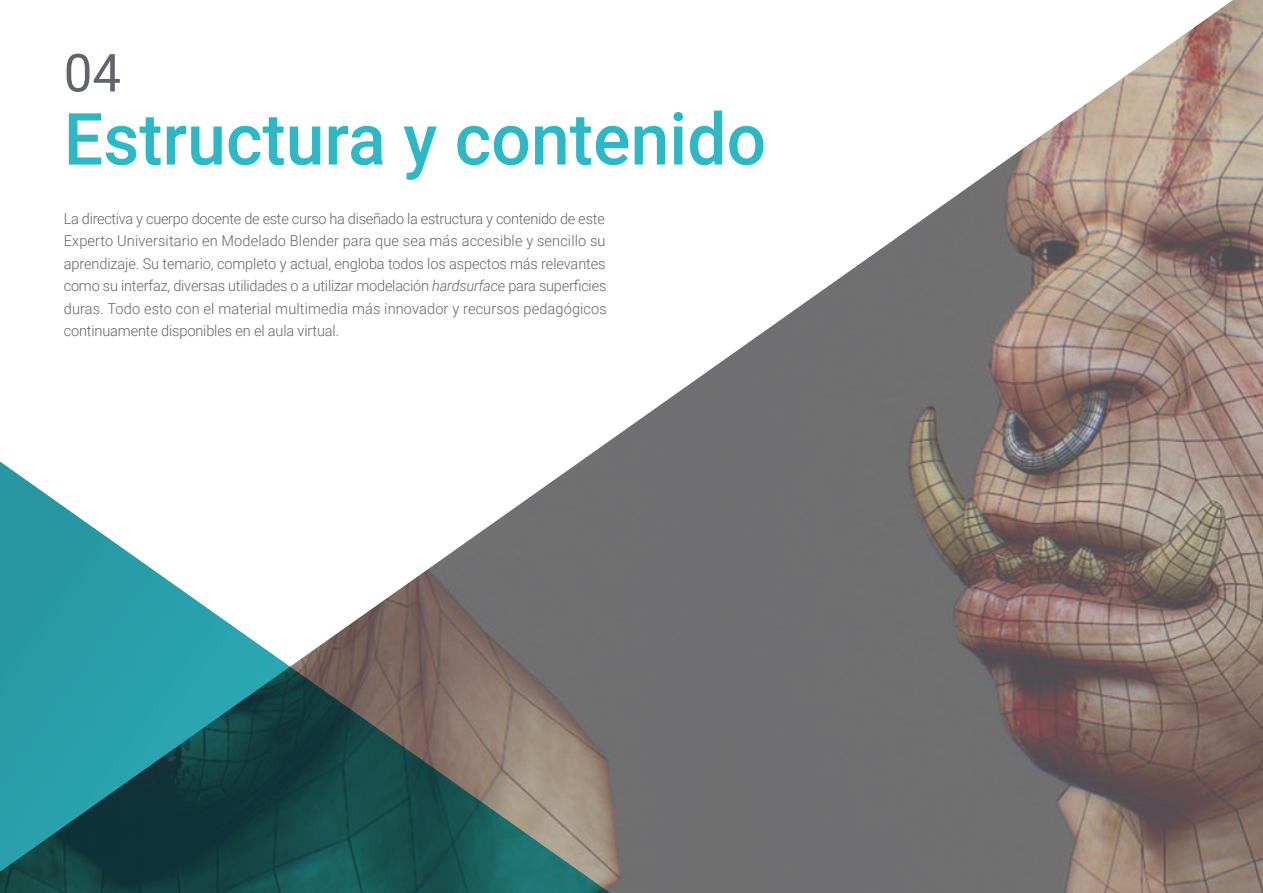
<style>
.page{position:relative;width:1263px;height:893px;background:#fff}
.page>*{position:absolute;margin:0;border:0;box-sizing:border-box;transform-origin:0 0}
.t1{font:500 72px "Roboto";color:#2db8c5}
.t2{font:52.5px "Roboto";color:#61646a}
.t3{font:300 15px/22.5px "Roboto";letter-spacing:-.005em;color:#61646a}
.s1{font-style:italic}
</style>
<div class="page">
<img style="left:602px;top:0;width:661px;height:893px">
<svg style="left:0;top:446px;width:640px;height:447px"></svg>
<h2 class="t2" style="left:64px;top:36px;width:59px">04</h2>
<h1 class="t1" style="left:64px;top:89px;width:704px">Estructura y contenido</h1>
<p class="t3" style="left:64px;top:207px;width:545px">La directiva y cuerpo docente de este curso ha diseñado la estructura y contenido de este Experto Universitario en Modelado Blender para que sea más accesible y sencillo su aprendizaje. Su temario, completo y actual, engloba todos los aspectos más relevantes como su interfaz, diversas utilidades o a utilizar modelación <span class="s1">hardsurface</span> para superficies duras. Todo esto con el material multimedia más innovador y recursos pedagógicos continuamente disponibles en el aula virtual.</p>
</div>
